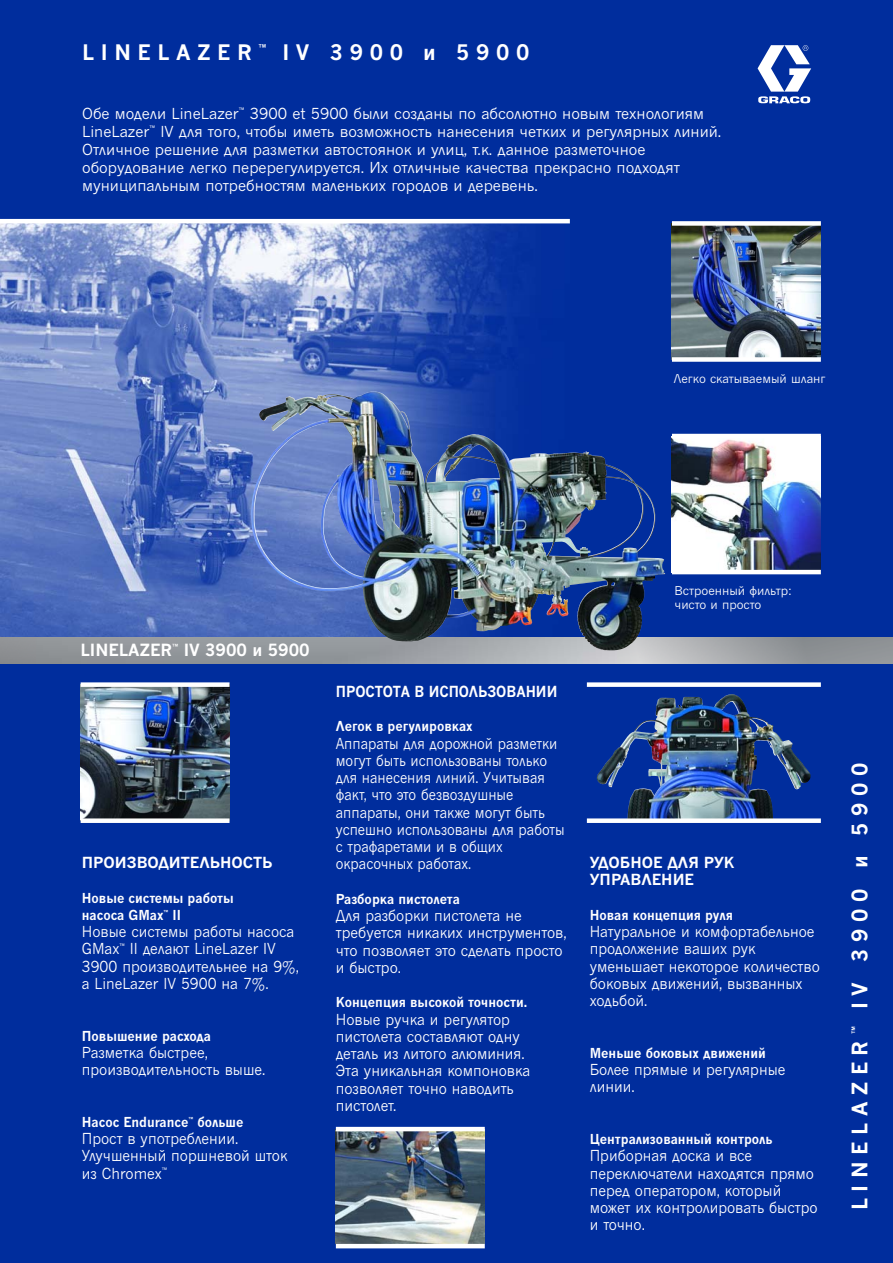
<style>
.page{position:relative;width:893px;height:1263px;background:#fff}
.page>*{position:absolute;margin:0;border:0;box-sizing:border-box;transform-origin:0 0}
.t1{font:700 21px "News Gothic Cyr";letter-spacing:.315em;color:#fff}
.t2{font:700 16.5px "News Gothic Cyr";color:#fff}
.t3{font:15px/17.2px "News Gothic Cyr";color:#fff;scale:.95 1}
.t4{font:15px/18px "News Gothic Cyr";color:#fff}
.t5{font:15px/17.2px "News Gothic Cyr";color:#fff;scale:.9 1}
.t6{font:700 15px/17.2px "News Gothic Cyr";color:#fff}
.t7{font:700 15px "News Gothic Cyr";color:#fff;scale:.9 1}
.t8{font:700 13.5px/17.2px "News Gothic Cyr";color:#fff;scale:.95 1}
.t9{font:12px/13.5px "News Gothic Cyr";color:#fff}
</style>
<div class="page">
<div style="left:0;top:0;width:892px;height:1263px;background:#002d9d"></div>
<img style="left:0;top:223px;width:570px;height:415px">
<hr style="left:0;top:219px;width:570px;height:4px;background:#fff">
<img style="left:612px;top:733px;width:199px;height:85px">
<div style="left:587px;top:682px;width:233px;height:5px;background:#fff"></div>
<div style="left:587px;top:818px;width:233px;height:5px;background:#fff"></div>
<img style="left:81px;top:687px;width:148px;height:131px">
<div style="left:81px;top:682px;width:148px;height:5px;background:#fff"></div>
<div style="left:81px;top:818px;width:148px;height:5px;background:#fff"></div>
<img style="left:36px;top:638px;width:581px;height:25px">
<img style="left:617px;top:638px;width:117px;height:25px">
<img style="left:0;top:657px;width:36px;height:6px">
<img style="left:734px;top:638px;width:116px;height:25px">
<img style="left:850px;top:638px;width:42px;height:25px">
<img style="left:0;top:638px;width:36px;height:19px">
<img style="left:672px;top:226px;width:148px;height:131px">
<div style="left:672px;top:221px;width:148px;height:5px;background:#fff"></div>
<div style="left:672px;top:357px;width:148px;height:5px;background:#fff"></div>
<img style="left:672px;top:438px;width:148px;height:132px">
<hr style="left:672px;top:434px;width:148px;height:4px;background:#fff">
<hr style="left:672px;top:570px;width:148px;height:4px;background:#fff">
<img style="left:259px;top:391px;width:406px;height:188px">
<img style="left:336px;top:1131px;width:149px;height:113px">
<hr style="left:336px;top:1127px;width:149px;height:4px;background:#fff">
<hr style="left:336px;top:1244px;width:149px;height:4px;background:#fff">
<svg style="left:757px;top:45px;width:54px;height:58px"></svg>
<h1 class="t1" style="left:82px;top:43px;width:449px">LINELAZER <sup>™</sup> IV 3900 и 5900</h1>
<p class="t4" style="left:82px;top:105px;width:640px">Обе модели LineLazer<sup>™</sup> 3900 et 5900 были созданы по абсолютно новым технологиям LineLazer<sup>™</sup> IV для того, чтобы иметь возможность нанесения четких и регулярных линий.<br>Отличное решение для разметки автостоянок и улиц, т.к. данное разметочное оборудование легко перерегулируется. Их отличные качества прекрасно подходят муниципальным потребностям маленьких городов и деревень.</p>
<p class="t9" style="left:674px;top:372px;width:153px">Легко скатываемый шланг</p>
<p class="t2" style="left:81px;top:643px;width:230px">LINELAZER<sup>™</sup> IV 3900 и 5900</p>
<p class="t6" style="left:82px;top:855px;width:192px">ПРОИЗВОДИТЕЛЬНОСТЬ</p>
<p class="t8" style="left:82px;top:890px;width:161px">Новые системы работы насоса GMax<sup>™</sup> II</p>
<p class="t3" style="left:82px;top:924px;width:230px">Новые системы работы насоса<br>GMax<sup>™</sup> II делают LineLazer IV<br>3900 производительнее на 9%, а LineLazer IV 5900 на 7%.</p>
<p class="t8" style="left:82px;top:1028px;width:137px">Повышение расхода</p>
<p class="t3" style="left:82px;top:1045px;width:195px">Разметка быстрее, производительность выше.</p>
<p class="t8" style="left:82px;top:1115px;width:172px">Насос Endurance<sup>™</sup> больше</p>
<p class="t3" style="left:82px;top:1131px;width:218px">Прост в употреблении.<br>Улучшенный поршневой шток из Chromex<sup>™</sup></p>
<p class="t9" style="left:674px;top:585px;width:119px">Встроенный фильтр: чисто и просто</p>
<p class="t7" style="left:336px;top:685px;width:248px">ПРОСТОТА В ИСПОЛЬЗОВАНИИ</p>
<p class="t8" style="left:336px;top:719px;width:146px">Легок в регулировках</p>
<p class="t5" style="left:336px;top:735px;width:256px">Аппараты для дорожной разметки могут быть использованы только для нанесения линий. Учитывая факт, что это безвоздушные аппараты, они также могут быть успешно использованы для работы с трафаретами и в общих окрасочных работах.</p>
<p class="t8" style="left:336px;top:891px;width:132px">Разборка пистолета</p>
<p class="t3" style="left:336px;top:908px;width:244px">Для разборки пистолета не требуется никаких инструментов, что позволяет это сделать просто и быстро.</p>
<p class="t8" style="left:336px;top:995px;width:203px">Концепция высокой точности.</p>
<p class="t3" style="left:336px;top:1011px;width:206px">Новые ручка и регулятор пистолета составляют одну деталь из литого алюминия.<br>Эта уникальная компоновка позволяет точно наводить пистолет.</p>
<p class="t6" style="left:589px;top:855px;width:146px">УДОБНОЕ ДЛЯ РУК<br>УПРАВЛЕНИЕ</p>
<p class="t8" style="left:589px;top:908px;width:152px">Новая концепция руля</p>
<p class="t3" style="left:589px;top:924px;width:244px">Натуральное и комфортабельное продолжение ваших рук уменьшает некоторое количество боковых движений, вызванных ходьбой.</p>
<p class="t8" style="left:589px;top:1046px;width:187px">Меньше боковых движений</p>
<p class="t3" style="left:589px;top:1062px;width:207px">Более прямые и регулярные линии.</p>
<p class="t8" style="left:589px;top:1132px;width:194px">Централизованный контроль</p>
<p class="t3" style="left:589px;top:1148px;width:241px">Приборная доска и все переключатели находятся прямо перед оператором, который может их контролировать быстро и точно.</p>
<h1 class="t1" style="left:851px;top:1210px;width:450px;rotate:-90deg">LINELAZER <sup>™</sup> IV 3900 и 5900</h1>
</div>
